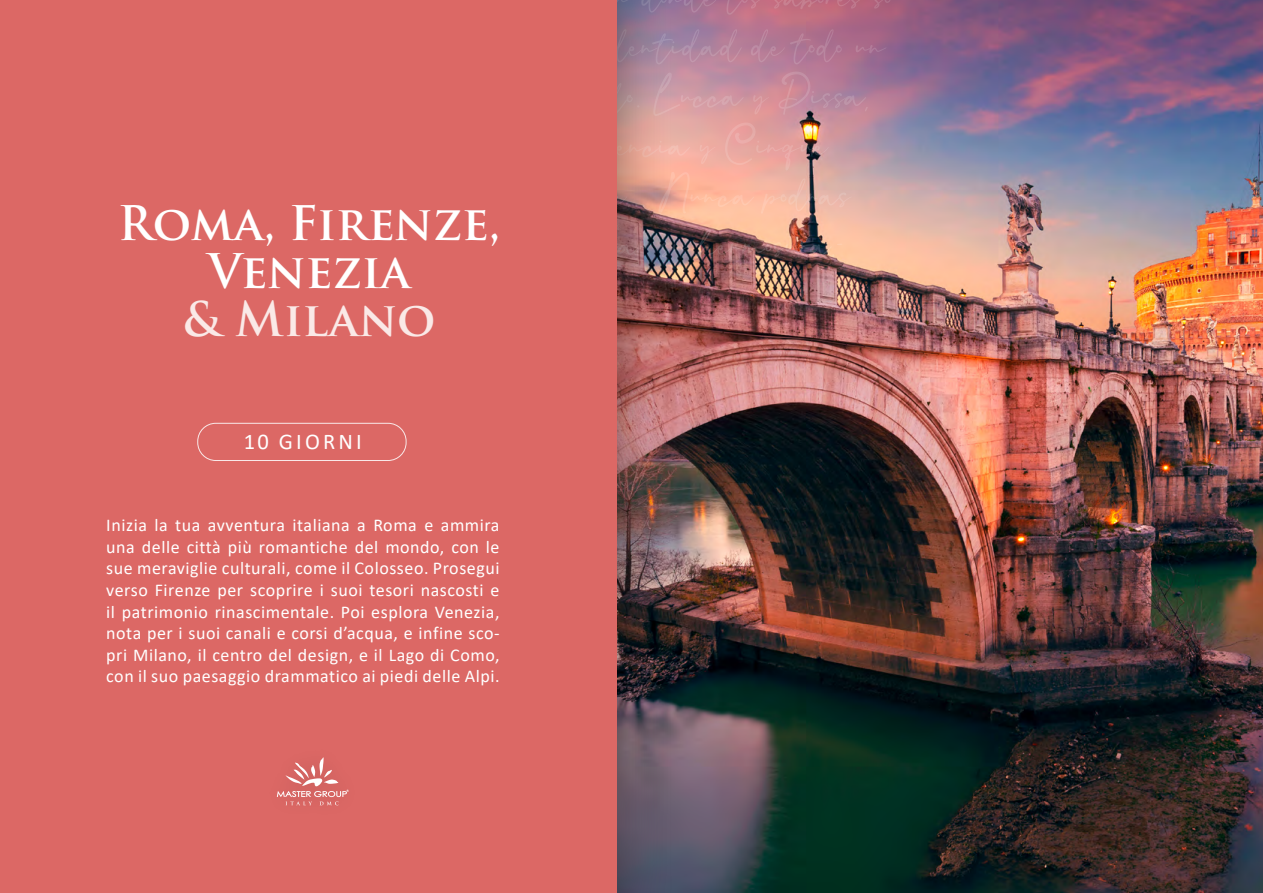
<style>
.page{position:relative;width:1263px;height:893px;background:#fff}
.page>*{position:absolute;margin:0;border:0;box-sizing:border-box;transform-origin:0 0}
.t1{font:700 46.5px/48px "Trajan Pro";color:#fff;text-align:center}
.t2{font:700 46.5px "Trajan Pro";color:#fae9e7}
.t3{font:22.5px "Calibri";letter-spacing:.14em;color:#fff}
.t4{font:18px/21.6px "Calibri";letter-spacing:.03em;color:#fff;text-align:justify}
</style>
<div class="page">
<img style="left:673px;top:0;width:590px;height:893px">
<svg style="left:673px;top:0;width:45px;height:13px"></svg>
<svg style="left:726px;top:0;width:37px;height:15px"></svg>
<svg style="left:773px;top:0;width:90px;height:9px"></svg>
<svg style="left:873px;top:0;width:17px;height:9px"></svg>
<svg style="left:673px;top:29px;width:69px;height:35px;background:#af839e"></svg>
<svg style="left:751px;top:29px;width:91px;height:35px;background:#b27793"></svg>
<svg style="left:856px;top:45px;width:30px;height:8px"></svg>
<svg style="left:673px;top:73px;width:71px;height:43px;background:#ce98a3"></svg>
<svg style="left:753px;top:95px;width:16px;height:19px"></svg>
<svg style="left:778px;top:72px;width:90px;height:43px;background:#bb849b"></svg>
<svg style="left:673px;top:122px;width:179px;height:92px;background:#e6aa9d"></svg>
<svg style="left:673px;top:242px;width:15px;height:15px"></svg>
<img style="left:696px;top:229px;width:146px;height:29px">
<div style="left:0;top:0;width:673px;height:893px;background:#000;opacity:.49"></div>
<div style="left:0;top:0;width:617px;height:893px;background:#dc6865"></div>
<div style="left:198px;top:423px;width:208px;height:38px;border:1px solid #fff;border-radius:18px"></div>
<svg style="left:277px;top:757px;width:72px;height:48px"></svg>
<h1 class="t1" style="left:118px;top:199px;width:384px">Roma, Firenze,<br>Venezia</h1>
<h1 class="t2" style="left:183px;top:290px;width:255px">&amp; Milano</h1>
<p class="t3" style="left:244px;top:426px;width:119px">10 GIORNI</p>
<p class="t4" style="left:106px;top:514px;width:395px">Inizia la tua avventura italiana a Roma e ammira una delle città più romantiche del mondo, con le sue meraviglie culturali, come il Colosseo. Prosegui verso Firenze per scoprire i suoi tesori nascosti e il patrimonio rinascimentale. Poi esplora Venezia, nota per i suoi canali e corsi d’acqua, e infine sco&shy;pri Milano, il centro del design, e il Lago di Como, con il suo paesaggio drammatico ai piedi delle Alpi.</p>
</div>
